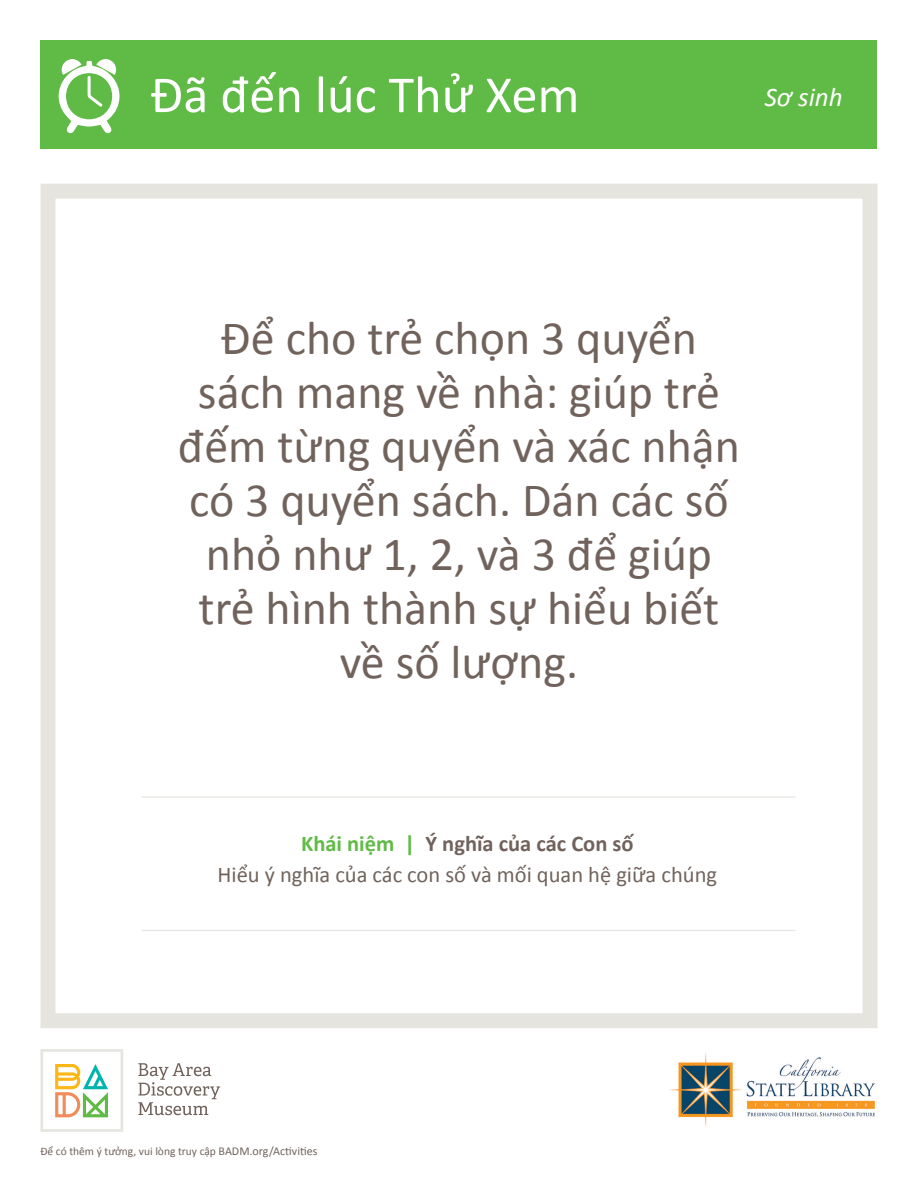
<style>
.page{position:relative;width:918px;height:1188px;background:#fff}
.page>*{position:absolute;margin:0;border:0;box-sizing:border-box;transform-origin:0 0}
.t1{font:52.5px "Calibri";color:#fff}
.t2{font:48px/54px "Calibri";color:#71635c;text-align:center}
.t3{font:italic 27px "Calibri";color:#fff}
.t4{font:22.5px/31.5px "Calibri";color:#71635c;text-align:center}
.t5{font:11.55px "Calibri";color:#71635c}
.s1{font-weight:700;color:#60bb46}
.s2{font-weight:700}
.s3{font-size:12px}
</style>
<div class="page">
<div style="left:40px;top:184px;width:838px;height:844px;border:15px solid #e6e4df"></div>
<div style="left:40px;top:40px;width:838px;height:109px;background:#60bb46"></div>
<svg style="left:58px;top:59px;width:62px;height:75px"></svg>
<hr style="left:141px;top:796px;width:654px;height:2px;background:#e6e4df">
<hr style="left:141px;top:930px;width:654px;height:1px;background:#e6e4df">
<svg style="left:138px;top:1063px;width:82px;height:52px"></svg>
<svg style="left:40px;top:1049px;width:83px;height:83px"></svg>
<img style="left:669px;top:1053px;width:207px;height:74px">
<p class="t1" style="left:150px;top:58px;width:431px">Đã đến lúc Thử Xem</p>
<p class="t3" style="left:765px;top:78px;width:79px">Sơ sinh</p>
<p class="t2" style="left:178px;top:310px;width:564px">Để cho trẻ chọn 3 quyển sách mang về nhà: giúp trẻ đếm từng quyển và xác nhận có 3 quyển sách. Dán các số nhỏ như 1, 2, và 3 để giúp trẻ hình thành sự hiểu biết về số lượng.</p>
<p class="t4" style="left:218px;top:827px;width:501px"><span class="s1">Khái niệm |</span> <span class="s2">Ý nghĩa của các Con số<br></span>Hiểu ý nghĩa của các con số và mối quan hệ giữa chúng</p>
<p class="t5" style="left:40px;top:1143px;width:278px">Để có thêm ý tưởng, vui lòng truy cập <span class="s3">BADM.org/Activities</span></p>
</div>
